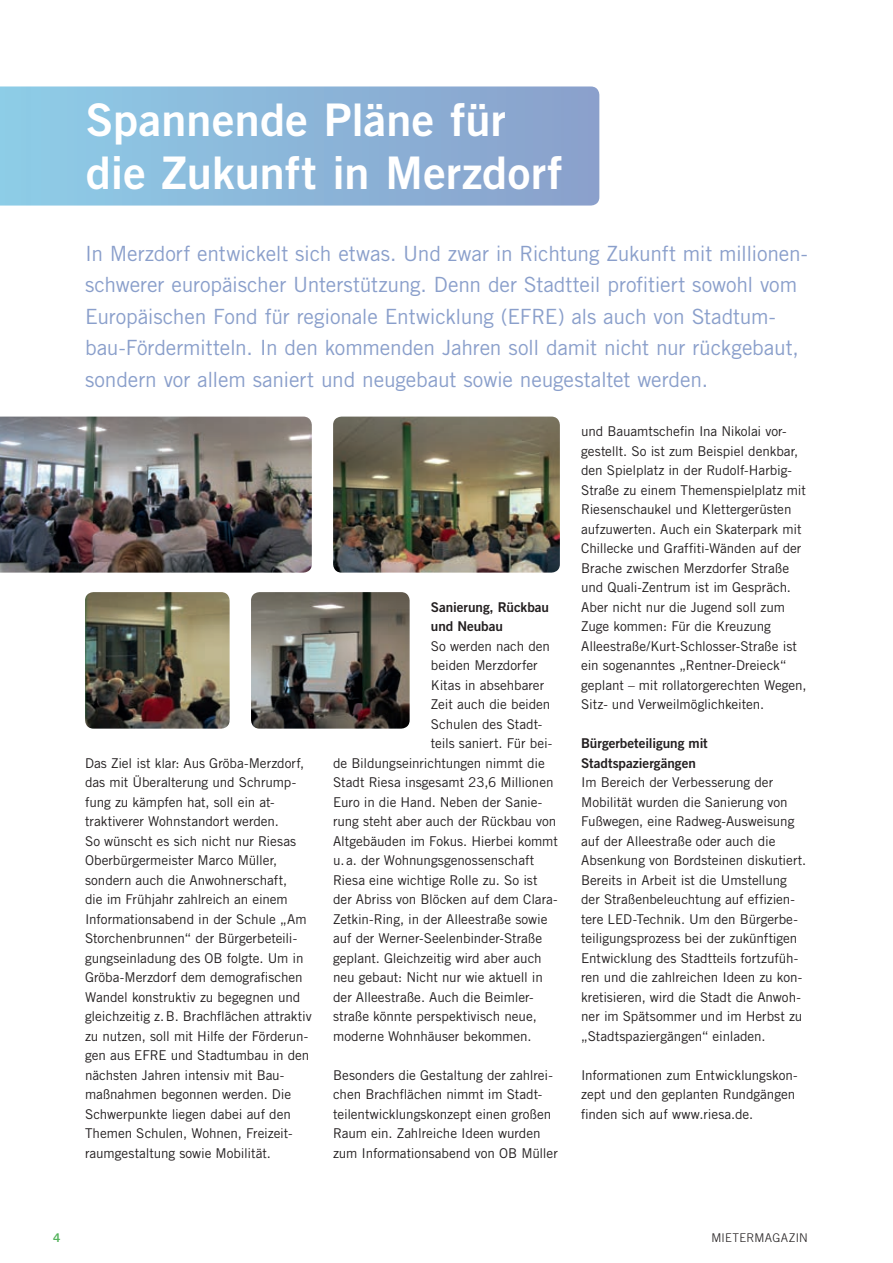
<style>
.page{position:relative;width:893px;height:1263px;background:#fff}
.page>*{position:absolute;margin:0;border:0;box-sizing:border-box;transform-origin:0 0}
.Headline_linksbündig{font:45px/52.5px "Trade Gothic LT Std Bd 2";letter-spacing:.005em;color:#fff}
.Subheadline{font:21px/31.5px "Trade Gothic LT Std";letter-spacing:-.01em;color:#8a9fcb}
.Fließtext{font:13.5px/19.5px "Trade Gothic LT Std";letter-spacing:-.005em;color:#231f20}
.Fließtext-2{font:13.5px/19.5px "Trade Gothic LT Std Bd 2";letter-spacing:-.005em;color:#231f20}
.t1{font:300 12px "Trade Gothic LT Std";letter-spacing:.025em;color:#231f20}
.t2{font:12px "Trade Gothic LT Std Bd 2";color:#54b35c}
</style>
<div class="page">
<svg style="left:0;top:86px;width:599px;height:120px;background:#8cb6d9"></svg>
<img style="left:0;top:417px;width:312px;height:156px">
<img style="left:251px;top:592px;width:159px;height:137px">
<img style="left:333px;top:417px;width:227px;height:156px">
<img style="left:85px;top:592px;width:145px;height:137px">
<p class="Headline_linksbündig" style="left:86px;top:93px;width:478px">Spannende Pläne für die Zukunft in Merzdorf</p>
<p class="Subheadline" style="left:85px;top:237px;width:724px">In Merzdorf entwickelt sich etwas. Und zwar in Richtung Zukunft mit millionen&shy;schwerer europäischer Unterstützung. Denn der Stadtteil profitiert sowohl vom Europäischen Fond für regionale Entwicklung (EFRE) als auch von Stadtum&shy;bau-Fördermitteln. In den kommenden Jahren soll damit nicht nur rückgebaut, sondern vor allem saniert und neugebaut sowie neugestaltet werden.</p>
<p class="Fließtext" style="left:85px;top:753px;width:228px">Das Ziel ist klar: Aus Gröba-Merzdorf, das mit Überalterung und Schrump&shy;fung zu kämpfen hat, soll ein at&shy;traktiverer Wohnstandort werden.<br>So wünscht es sich nicht nur Riesas Oberbürgermeister Marco Müller, sondern auch die Anwohnerschaft,<br>die im Frühjahr zahlreich an einem Informationsabend in der Schule „Am Storchenbrunnen“ der Bürgerbeteili&shy;gungseinladung des OB folgte. Um in Gröba-Merzdorf dem demografischen Wandel konstruktiv zu begegnen und gleichzeitig z.B. Brachflächen attraktiv zu nutzen, soll mit Hilfe der Förderun&shy;gen aus EFRE und Stadtumbau in den nächsten Jahren intensiv mit Bau&shy;maßnahmen begonnen werden. Die Schwerpunkte liegen dabei auf den Themen Schulen, Wohnen, Freizeit&shy;raumgestaltung sowie Mobilität.</p>
<p class="Fließtext-2" style="left:431px;top:597px;width:120px">Sanierung, Rückbau und Neubau</p>
<p class="Fließtext" style="left:431px;top:636px;width:121px">So werden nach den</p>
<p class="Fließtext" style="left:431px;top:655px;width:108px">beiden Merzdorfer</p>
<p class="Fließtext" style="left:431px;top:675px;width:115px">Kitas in absehbarer</p>
<p class="Fließtext" style="left:431px;top:694px;width:121px">Zeit auch die beiden</p>
<p class="Fließtext" style="left:431px;top:714px;width:113px">Schulen des Stadt-</p>
<p class="Fließtext" style="left:431px;top:733px;width:123px">teils saniert. Für bei-</p>
<p class="Fließtext" style="left:333px;top:753px;width:213px">de Bildungseinrichtungen nimmt die</p>
<p class="Fließtext" style="left:333px;top:772px;width:222px">Stadt Riesa insgesamt 23,6 Millionen</p>
<p class="Fließtext" style="left:333px;top:792px;width:211px">Euro in die Hand. Neben der Sanie-</p>
<p class="Fließtext" style="left:333px;top:811px;width:225px">rung steht aber auch der Rückbau von</p>
<p class="Fließtext" style="left:333px;top:831px;width:226px">Altgebäuden im Fokus. Hierbei kommt</p>
<p class="Fließtext" style="left:333px;top:850px;width:203px">u.a. der Wohnungsgenossenschaft</p>
<p class="Fließtext" style="left:333px;top:870px;width:206px">Riesa eine wichtige Rolle zu. So ist</p>
<p class="Fließtext" style="left:333px;top:889px;width:226px">der Abriss von Blöcken auf dem Clara-</p>
<p class="Fließtext" style="left:333px;top:909px;width:216px">Zetkin-Ring, in der Alleestraße sowie</p>
<p class="Fließtext" style="left:333px;top:928px;width:211px">auf der Werner-Seelenbinder-Straße</p>
<p class="Fließtext" style="left:333px;top:948px;width:210px">geplant. Gleichzeitig wird aber auch</p>
<p class="Fließtext" style="left:333px;top:967px;width:211px">neu gebaut: Nicht nur wie aktuell in</p>
<p class="Fließtext" style="left:333px;top:987px;width:202px">der Alleestraße. Auch die Beimler-</p>
<p class="Fließtext" style="left:333px;top:1006px;width:205px">straße könnte perspektivisch neue,</p>
<p class="Fließtext" style="left:333px;top:1026px;width:200px">moderne Wohnhäuser bekommen.</p>
<p class="Fließtext" style="left:333px;top:1065px;width:226px">Besonders die Gestaltung der zahlrei&shy;chen Brachflächen nimmt im Stadt&shy;teilentwicklungskonzept einen großen Raum ein. Zahlreiche Ideen wurden zum Informationsabend von OB Müller</p>
<p class="Fließtext" style="left:581px;top:421px;width:227px">und Bauamtschefin Ina Nikolai vor&shy;gestellt. So ist zum Beispiel denkbar, den Spielplatz in der Rudolf-Harbig-Straße zu einem Themenspielplatz mit Riesenschaukel und Klettergerüsten aufzuwerten. Auch ein Skaterpark mit Chillecke und Graffiti-Wänden auf der Brache zwischen Merzdorfer Straße und Quali-Zentrum ist im Gespräch.<br>Aber nicht nur die Jugend soll zum Zuge kommen: Für die Kreuzung Alleestraße/Kurt-Schlosser-Straße ist ein sogenanntes „Rentner-Dreieck“ geplant – mit rollatorgerechten Wegen, Sitz- und Verweilmöglichkeiten.</p>
<p class="Fließtext-2" style="left:581px;top:733px;width:128px">Bürgerbeteiligung mit<br>Stadtspaziergängen</p>
<p class="Fließtext" style="left:581px;top:772px;width:227px">Im Bereich der Verbesserung der Mobilität wurden die Sanierung von Fußwegen, eine Radweg-Ausweisung auf der Alleestraße oder auch die Absenkung von Bordsteinen diskutiert.<br>Bereits in Arbeit ist die Umstellung der Straßenbeleuchtung auf effizien&shy;tere LED-Technik. Um den Bürgerbe&shy;teiligungsprozess bei der zukünftigen Entwicklung des Stadtteils fortzufüh&shy;ren und die zahlreichen Ideen zu kon&shy;kretisieren, wird die Stadt die Anwoh&shy;ner im Spätsommer und im Herbst zu „Stadtspaziergängen“ einladen.</p>
<p class="Fließtext" style="left:581px;top:1065px;width:218px">Informationen zum Entwicklungskon&shy;zept und den geplanten Rundgängen finden sich auf www.riesa.de.</p>
<p class="t2" style="left:53px;top:1230px;width:9px">4</p>
<p class="t1" style="left:711px;top:1230px;width:98px">MIETERMAGAZIN</p>
</div>
